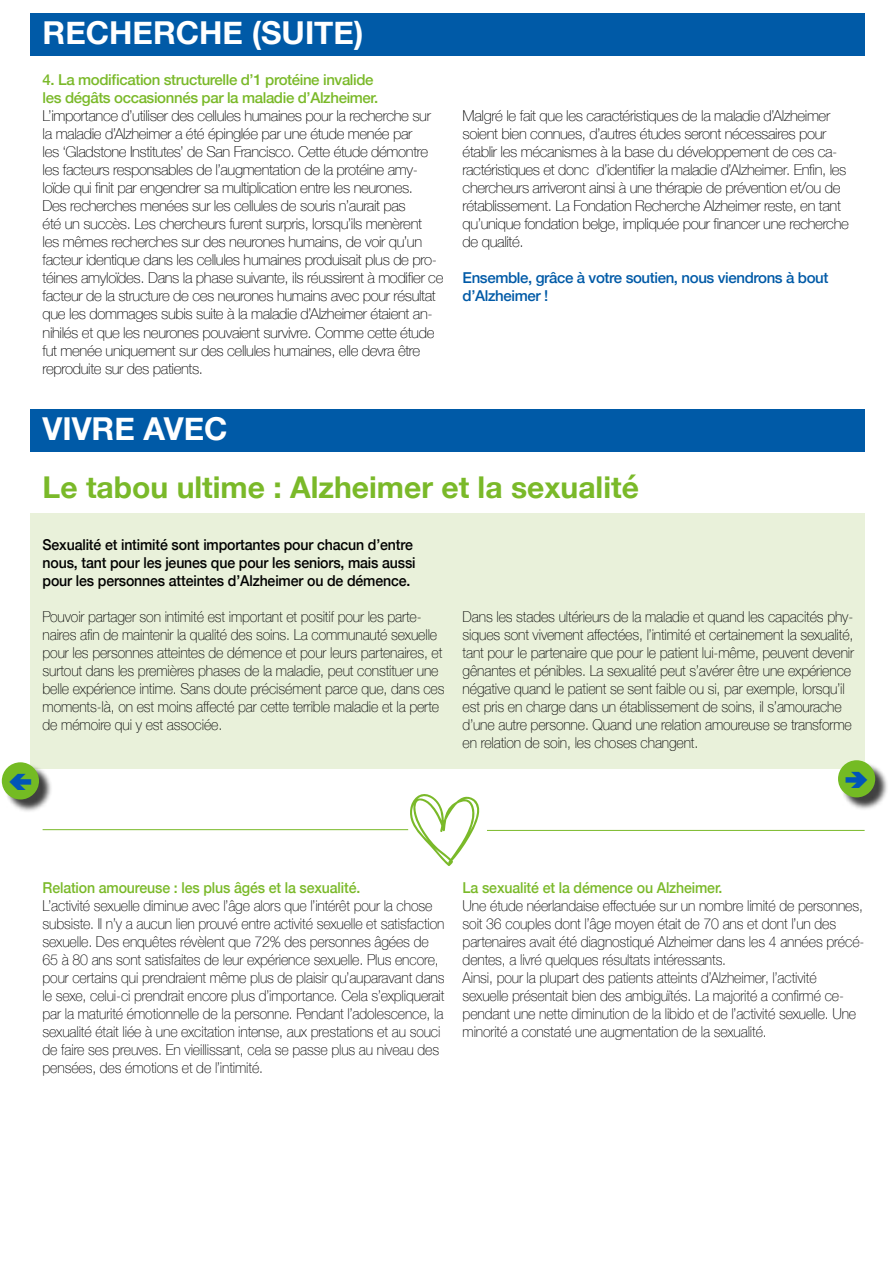
<style>
.page{position:relative;width:893px;height:1263px;background:#fff}
.page>*{position:absolute;margin:0;border:0;box-sizing:border-box;transform-origin:0 0}
.t1{font:700 31.5px "Helvetica Neue";color:#fff}
.t2{font:700 30px "Helvetica Neue";color:#7ab929}
.t3{font:100 15px/18px "Helvetica Neue";letter-spacing:-.01em;color:#000;scale:.94 1}
.t4{font:100 15px/18px "Helvetica Neue";letter-spacing:-.01em;color:#000}
.t5{font:500 15px/18px "Helvetica Neue";letter-spacing:-.01em;color:#000;scale:.94 1}
.t6{font:500 15px/18px "Helvetica Neue";letter-spacing:-.025em;color:#7ab929}
.t7{font:500 15px "Helvetica Neue";letter-spacing:-.025em;color:#7ab929;scale:.94 1}
.t8{font:500 15px/18px "Helvetica Neue";letter-spacing:-.025em;color:#005aa7}
</style>
<div class="page">
<div style="left:30px;top:513px;width:835px;height:256px;background:#e9f1da"></div>
<div style="left:30px;top:13px;width:835px;height:43px;background:#005aa7"></div>
<div style="left:30px;top:409px;width:835px;height:43px;background:#005aa7"></div>
<hr style="left:43px;top:829px;width:365px;height:1px;background:#7ab929">
<svg style="left:408px;top:794px;width:72px;height:72px"></svg>
<hr style="left:487px;top:830px;width:378px;height:1px;background:#7ab929">
<div style="left:4px;top:764px;width:48px;height:48px;background:#000;opacity:.75"></div>
<div style="left:2px;top:762px;width:37px;height:37px;background:#74bb23;border-radius:50%"></div>
<div style="left:840px;top:762px;width:48px;height:48px;background:#000;opacity:.75"></div>
<div style="left:838px;top:760px;width:37px;height:37px;background:#74bb23;border-radius:50%"></div>
<h1 class="t1" style="left:43px;top:8px;width:322px">RECHERCHE (SUITE)</h1>
<p class="t6" style="left:43px;top:70px;width:337px">4. La modification structurelle d’1 protéine invalide les dégâts occasionnés par la maladie d’Alzheimer.</p>
<p class="t4" style="left:43px;top:106px;width:402px">L’importance d’utiliser des cellules humaines pour la recherche sur la maladie d’Alzheimer a été épinglée par une étude menée par<br>les ‘Gladstone Institutes’ de San Francisco. Cette étude démontre les facteurs responsables de l’augmentation de la protéine amy&shy;loïde qui finit par engendrer sa multiplication entre les neurones.<br>Des recherches menées sur les cellules de souris n’aurait pas<br>été un succès. Les chercheurs furent surpris, lorsqu’ils menèrent<br>les mêmes recherches sur des neurones humains, de voir qu’un facteur identique dans les cellules humaines produisait plus de pro&shy;téines amyloïdes. Dans la phase suivante, ils réussirent à modifier ce facteur de la structure de ces neurones humains avec pour résultat que les dommages subis suite à la maladie d’Alzheimer étaient an&shy;nihilés et que les neurones pouvaient survivre. Comme cette étude fut menée uniquement sur des cellules humaines, elle devra être reproduite sur des patients.</p>
<p class="t4" style="left:463px;top:106px;width:388px">Malgré le fait que les caractéristiques de la maladie d’Alzheimer soient bien connues, d’autres études seront nécessaires pour établir les mécanismes à la base du développement de ces ca&shy;ractéristiques et donc d’identifier la maladie d’Alzheimer. Enfin, les chercheurs arriveront ainsi à une thérapie de prévention et/ou de rétablissement. La Fondation Recherche Alzheimer reste, en tant qu’unique fondation belge, impliquée pour financer une recherche de qualité.</p>
<p class="t8" style="left:463px;top:268px;width:367px">Ensemble, grâce à votre soutien, nous viendrons à bout d’Alzheimer !</p>
<h1 class="t1" style="left:43px;top:404px;width:186px">VIVRE AVEC</h1>
<h2 class="t2" style="left:43px;top:464px;width:598px">Le tabou ultime : Alzheimer et la sexualité</h2>
<p class="t5" style="left:43px;top:534px;width:398px">Sexualité et intimité sont importantes pour chacun d’entre nous, tant pour les jeunes que pour les seniors, mais aussi pour les personnes atteintes d’Alzheimer ou de démence.</p>
<p class="t3" style="left:43px;top:607px;width:429px">Pouvoir partager son intimité est important et positif pour les parte&shy;naires afin de maintenir la qualité des soins. La communauté sexuelle pour les personnes atteintes de démence et pour leurs partenaires, et surtout dans les premières phases de la maladie, peut constituer une belle expérience intime. Sans doute précisément parce que, dans ces moments-là, on est moins affecté par cette terrible maladie et la perte de mémoire qui y est associée.</p>
<p class="t3" style="left:463px;top:607px;width:418px">Dans les stades ultérieurs de la maladie et quand les capacités phy&shy;siques sont vivement affectées, l’intimité et certainement la sexualité, tant pour le partenaire que pour le patient lui-même, peuvent devenir gênantes et pénibles. La sexualité peut s’avérer être une expérience négative quand le patient se sent faible ou si, par exemple, lorsqu’il est pris en charge dans un établissement de soins, il s’amourache d’une autre personne. Quand une relation amoureuse se transforme en relation de soin, les choses changent.</p>
<p class="t7" style="left:43px;top:875px;width:339px">Relation amoureuse : les plus âgés et la sexualité.</p>
<p class="t3" style="left:43px;top:896px;width:429px">L’activité sexuelle diminue avec l’âge alors que l’intérêt pour la chose subsiste. Il n’y a aucun lien prouvé entre activité sexuelle et satisfaction sexuelle. Des enquêtes révèlent que 72% des personnes âgées de 65 à 80 ans sont satisfaites de leur expérience sexuelle. Plus encore, pour certains qui prendraient même plus de plaisir qu’auparavant dans le sexe, celui-ci prendrait encore plus d’importance. Cela s’expliquerait par la maturité émotionnelle de la personne. Pendant l’adolescence, la sexualité était liée à une excitation intense, aux prestations et au souci de faire ses preuves. En vieillissant, cela se passe plus au niveau des pensées, des émotions et de l’intimité.</p>
<p class="t7" style="left:463px;top:875px;width:278px">La sexualité et la démence ou Alzheimer.</p>
<p class="t3" style="left:463px;top:896px;width:429px">Une étude néerlandaise effectuée sur un nombre limité de personnes, soit 36 couples dont l’âge moyen était de 70 ans et dont l’un des partenaires avait été diagnostiqué Alzheimer dans les 4 années précé&shy;dentes, a livré quelques résultats intéressants.<br>Ainsi, pour la plupart des patients atteints d’Alzheimer, l’activité sexuelle présentait bien des ambiguïtés. La majorité a confirmé ce&shy;pendant une nette diminution de la libido et de l’activité sexuelle. Une minorité a constaté une augmentation de la sexualité.</p>
</div>
